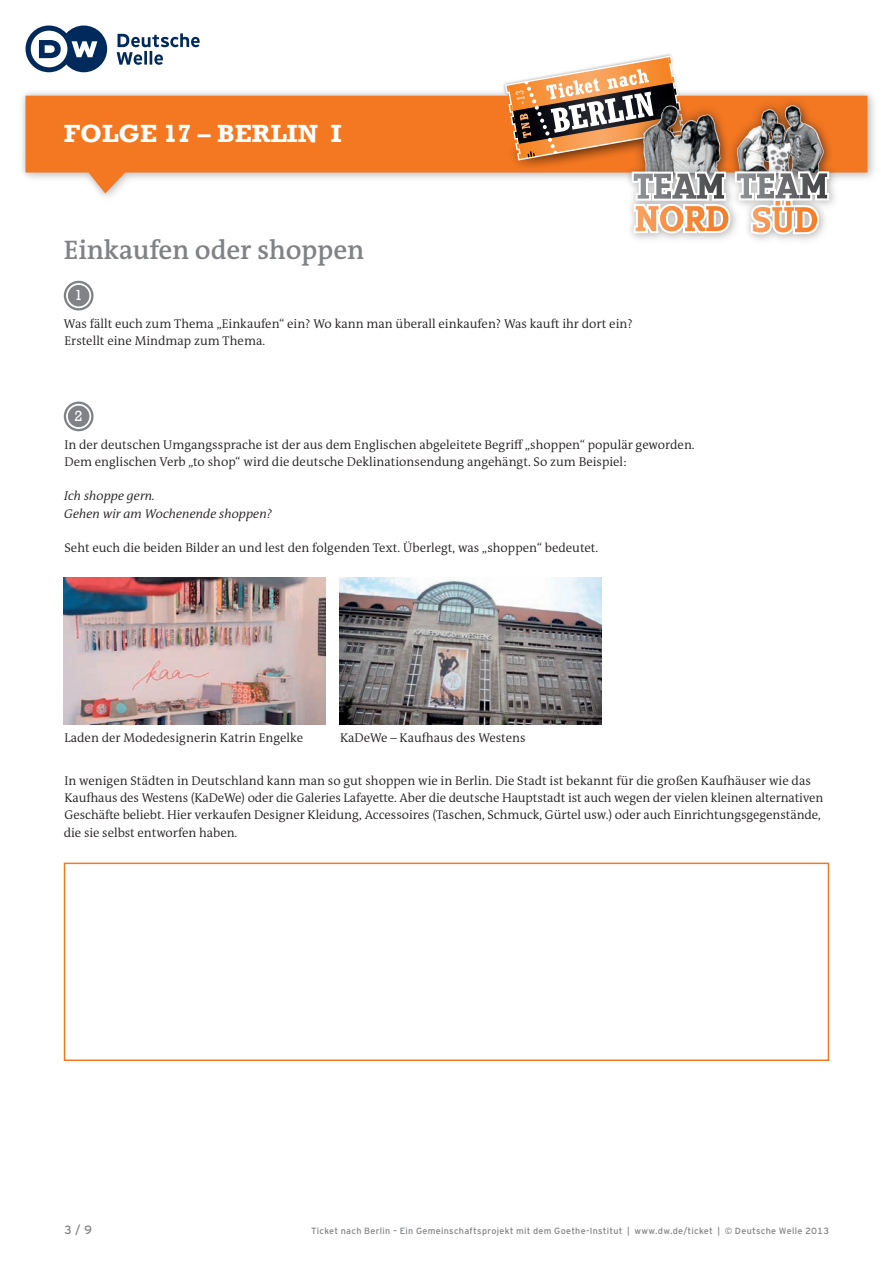
<style>
.page{position:relative;width:893px;height:1263px;background:#fff}
.page>*{position:absolute;margin:0;border:0;box-sizing:border-box;transform-origin:0 0}
.t1{font:600 27px "DW The Antiqua B W6";letter-spacing:-.005em;color:#808285}
.t2{font:700 25.5px "Rockwell";color:#fff}
.t3{font:15px "Rockwell";color:#fff}
.t4{font:300 12.75px/17.2px "DW The Antiqua B W4";color:#231f20}
.t5{font:italic 300 12.75px/17.2px "DW The Antiqua B W4";color:#231f20}
.t6{font:12px "Interstate DW Line";color:#808285}
.t7{font:9px "Interstate DW Line";letter-spacing:.035em;color:#808285}
</style>
<div class="page">
<div style="left:18px;top:88px;width:857px;height:112px;background:#231f20;opacity:.25"></div>
<svg style="left:26px;top:96px;width:841px;height:97px;fill:#f47721"></svg>
<img style="left:497px;top:102px;width:127px;height:80px">
<img style="left:500px;top:54px;width:190px;height:111px">
<svg style="left:505px;top:55px;width:179px;height:105px"></svg>
<div style="left:726px;top:95px;width:108px;height:89px;background:#231f20;opacity:.5"></div>
<img style="left:735px;top:105px;width:120px;height:68px">
<div style="left:729px;top:165px;width:112px;height:81px;background:#231f20;opacity:.15"></div>
<div style="left:727px;top:164px;width:110px;height:78px;background:#231f20;opacity:.25"></div>
<div style="left:632px;top:95px;width:98px;height:89px;background:#231f20;opacity:.5"></div>
<img style="left:639px;top:103px;width:92px;height:61px">
<div style="left:626px;top:166px;width:116px;height:80px;background:#fefefe"></div>
<div style="left:624px;top:164px;width:114px;height:77px;background:#231f20;opacity:.25"></div>
<svg style="left:632px;top:171px;width:197px;height:63px"></svg>
<img style="left:634px;top:174px;width:90px;height:25px">
<img style="left:636px;top:206px;width:92px;height:25px">
<svg style="left:64px;top:281px;width:30px;height:29px"></svg>
<div style="left:68px;top:285px;width:21px;height:21px;background:#808285;border-radius:50%"></div>
<svg style="left:64px;top:401px;width:30px;height:30px"></svg>
<div style="left:68px;top:406px;width:21px;height:21px;background:#808285;border-radius:50%"></div>
<img style="left:64px;top:578px;width:262px;height:147px">
<img style="left:339px;top:578px;width:262px;height:147px">
<div style="left:64px;top:862px;width:765px;height:199px;border:2px solid #f47721"></div>
<svg style="left:117px;top:33px;width:83px;height:32px"></svg>
<svg style="left:26px;top:26px;width:81px;height:46px"></svg>
<h2 class="t2" style="left:64px;top:118px;width:279px">FOLGE 17 – BERLIN I</h2>
<h1 class="t1" style="left:64px;top:232px;width:302px">Einkaufen oder shoppen</h1>
<p class="t3" style="left:75px;top:287px;width:10px">1</p>
<p class="t4" style="left:64px;top:315px;width:570px">Was fällt euch zum Thema „Einkaufen“ ein? Wo kann man überall einkaufen? Was kauft ihr dort ein?<br>Erstellt eine Mindmap zum Thema.</p>
<p class="t3" style="left:75px;top:407px;width:10px">2</p>
<p class="t4" style="left:64px;top:436px;width:632px">In der deutschen Umgangssprache ist der aus dem Englischen abgeleitete Begriff „shoppen“ populär geworden.<br>Dem englischen Verb „to shop“ wird die deutsche Deklinationsendung angehängt. So zum Beispiel:</p>
<p class="t5" style="left:64px;top:487px;width:209px">Ich shoppe gern.<br>Gehen wir am Wochenende shoppen?</p>
<p class="t4" style="left:64px;top:539px;width:535px">Seht euch die beiden Bilder an und lest den folgenden Text. Überlegt, was „shoppen“ bedeutet.</p>
<p class="t4" style="left:64px;top:729px;width:240px">Laden der Modedesignerin Katrin Engelke</p>
<p class="t4" style="left:340px;top:729px;width:187px">KaDeWe – Kaufhaus des Westens</p>
<p class="t4" style="left:64px;top:772px;width:761px">In wenigen Städten in Deutschland kann man so gut shoppen wie in Berlin. Die Stadt ist bekannt für die großen Kaufhäuser wie das Kaufhaus des Westens (KaDeWe) oder die Galeries Lafayette. Aber die deutsche Hauptstadt ist auch wegen der vielen kleinen alternativen Geschäfte beliebt. Hier verkaufen Designer Kleidung, Accessoires (Taschen, Schmuck, Gürtel usw.) oder auch Einrichtungsgegenstände, die sie selbst entworfen haben.</p>
<p class="t6" style="left:64px;top:1222px;width:30px">3 / 9</p>
<p class="t7" style="left:311px;top:1225px;width:520px">Ticket nach Berlin – Ein Gemeinschaftsprojekt mit dem Goethe-Institut | www.dw.de/ticket | © Deutsche Welle 2013</p>
</div>
